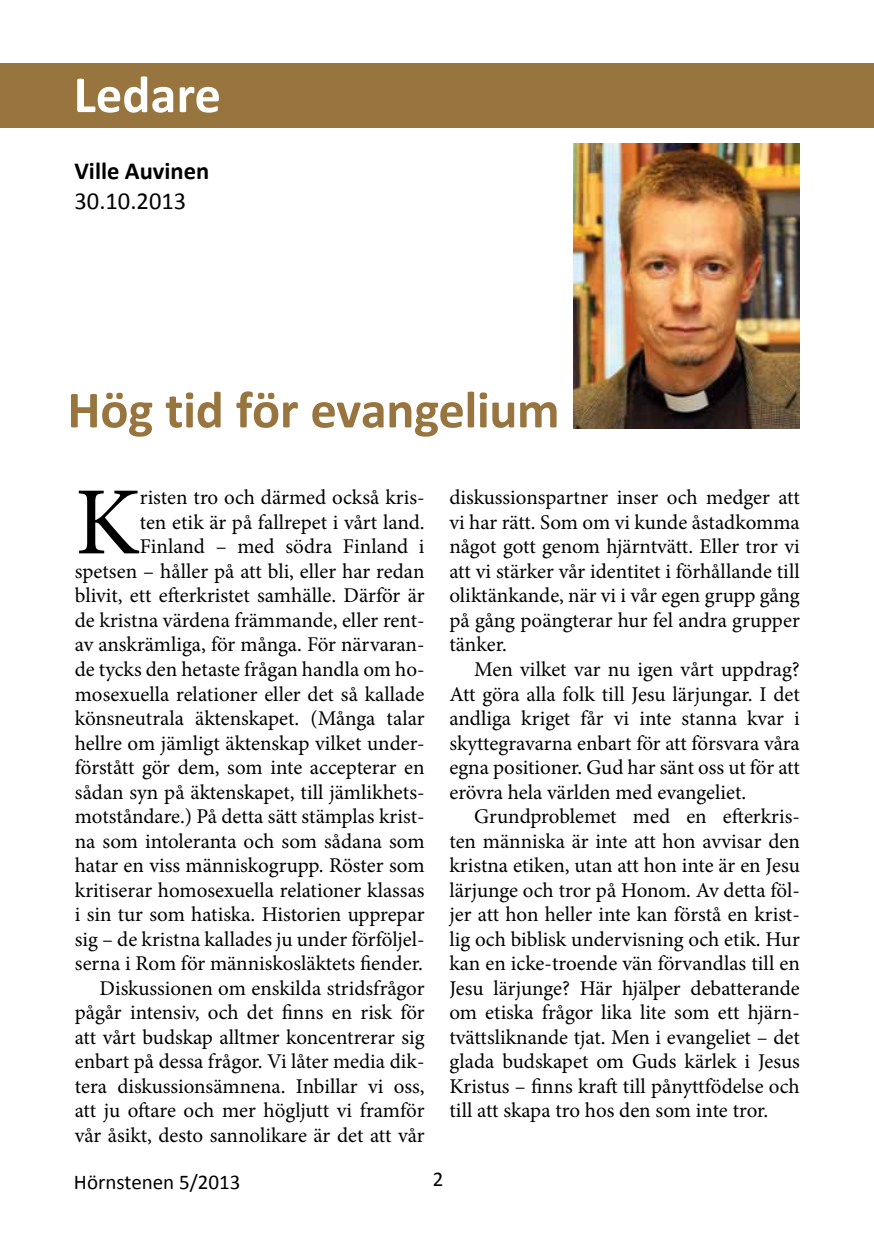
<style>
.page{position:relative;width:874px;height:1241px;background:#fff}
.page>*{position:absolute;margin:0;border:0;box-sizing:border-box;transform-origin:0 0}
.t1{font:96.42px "Minion Pro";color:#000}
.t2{font:700 52.5px "Calibri";letter-spacing:-.01em;color:#98753e}
.t3{font:700 52.5px "Calibri";color:#fff}
.t4{font:700 24.5px "Calibri";color:#000}
.t5{font:24.5px "Calibri";color:#000}
.t6{font:21px/24.5px "Minion Pro";color:#000;text-align:justify}
.t7{font:21px "Calibri";color:#000}
</style>
<div class="page">
<div style="left:0;top:64px;width:872px;height:64px;background:#98753e"></div>
<img style="left:573px;top:143px;width:226px;height:286px">
<h2 class="t3" style="left:74px;top:61px;width:149px">Ledare</h2>
<p class="t4" style="left:74px;top:156px;width:136px">Ville Auvinen</p>
<p class="t5" style="left:74px;top:185px;width:113px">30.10.2013</p>
<h2 class="t2" style="left:67px;top:376px;width:493px">Hög tid för evangelium</h2>
<p class="t6" style="left:75px;top:485px;width:351px;text-align:right">risten tro och därmed också kris-<br>ten etik är på fallrepet i vårt land.<br>Finland – med södra Finland i spetsen – håller på att bli, eller har redan blivit, ett efterkristet samhälle. Därför är de kristna värdena främmande, eller rent&shy;av anskrämliga, för många. För närvaran&shy;de tycks den hetaste frågan handla om ho&shy;mosexuella relationer eller det så kallade könsneutrala äktenskapet. (Många talar hellre om jämligt äktenskap vilket under&shy;förstått gör dem, som inte accepterar en sådan syn på äktenskapet, till jämlikhets&shy;motståndare.) På detta sätt stämplas krist&shy;na som intoleranta och som sådana som hatar en viss människogrupp. Röster som kritiserar homosexuella relationer klassas i sin tur som hatiska. Historien upprepar sig – de kristna kallades ju under förföljel&shy;serna i Rom för människosläktets fiender.<br>Diskussionen om enskilda stridsfrågor pågår intensiv, och det finns en risk för att vårt budskap alltmer koncentrerar sig enbart på dessa frågor. Vi låter media dik&shy;tera diskussionsämnena. Inbillar vi oss, att ju oftare och mer högljutt vi framför vår åsikt, desto sannolikare är det att vår</p>
<p class="t6" style="left:449px;top:485px;width:352px">diskussionspartner inser och medger att vi har rätt. Som om vi kunde åstadkomma något gott genom hjärntvätt. Eller tror vi att vi stärker vår identitet i förhållande till oliktänkande, när vi i vår egen grupp gång på gång poängterar hur fel andra grupper tänker.</p>
<h1 class="t1" style="left:75px;top:458px;width:66px">K</h1>
<p class="t6" style="left:449px;top:657px;width:352px;text-indent:25px">Men vilket var nu igen vårt uppdrag?<br>Att göra alla folk till Jesu lärjungar. I det andliga kriget får vi inte stanna kvar i skyttegravarna enbart för att försvara våra egna positioner. Gud har sänt oss ut för att erövra hela världen med evangeliet.</p>
<p class="t6" style="left:449px;top:804px;width:352px;text-indent:25px">Grundproblemet med en efterkris&shy;ten människa är inte att hon avvisar den kristna etiken, utan att hon inte är en Jesu lärjunge och tror på Honom. Av detta föl&shy;jer att hon heller inte kan förstå en krist&shy;lig och biblisk undervisning och etik. Hur kan en icke-troende vän förvandlas till en Jesu lärjunge? Här hjälper debatterande om etiska frågor lika lite som ett hjärn&shy;tvättsliknande tjat. Men i evangeliet – det glada budskapet om Guds kärlek i Jesus Kristus – finns kraft till pånyttfödelse och till att skapa tro hos den som inte tror.</p>
<p class="t7" style="left:74px;top:1168px;width:168px">Hörnstenen 5/2013</p>
<p class="t7" style="left:433px;top:1165px;width:12px">2</p>
</div>
